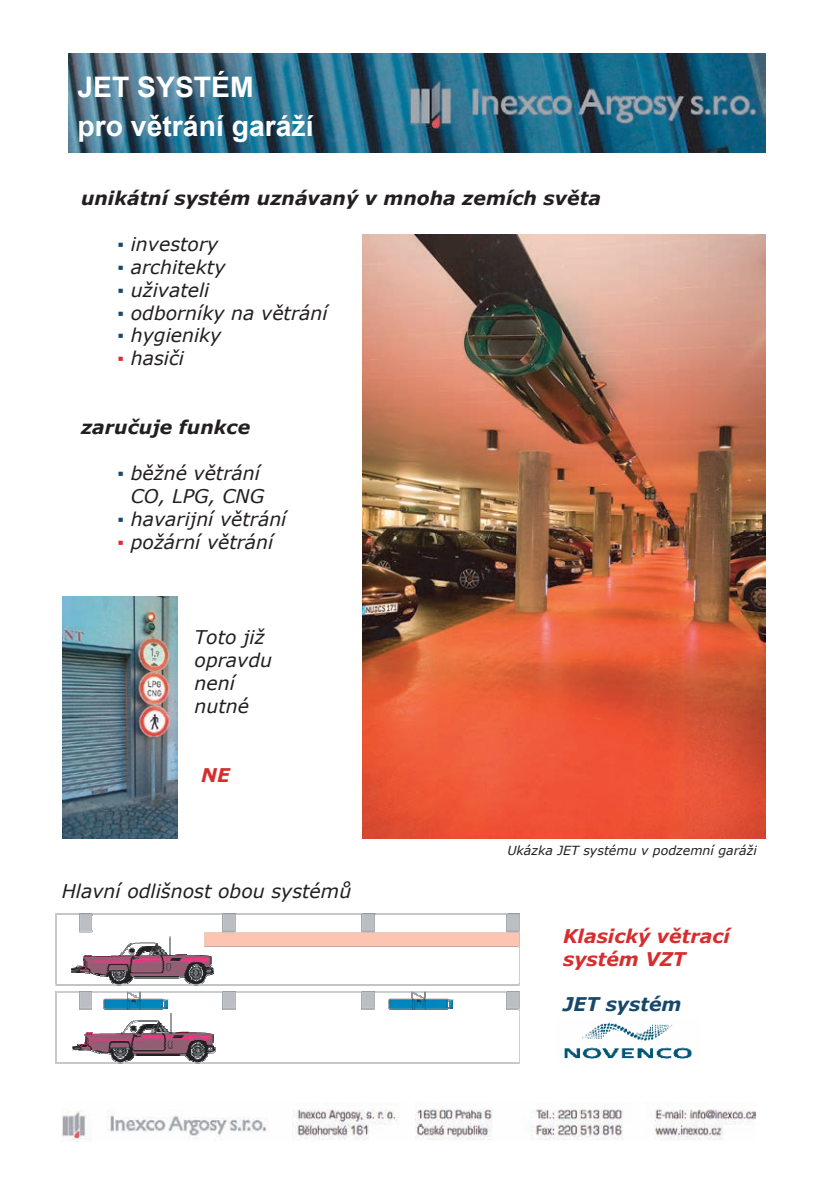
<style>
.page{position:relative;width:840px;height:1191px;background:#fff}
.page>*{position:absolute;margin:0;border:0;box-sizing:border-box;transform-origin:0 0}
.t1{font:700 28.2px/39.8px "Arial";color:#fff}
.t2{font:italic 18.8px/23px "Verdana";color:#231f20;text-align:right}
.t3{font:italic 700 18.8px "Verdana";color:#231f20}
.t4{font:italic 700 18.8px/23px "Verdana";color:#d72d2e}
.t5{font:italic 700 18.8px "Verdana";color:#17486b}
.t6{font:italic 12.6px "Verdana";color:#231f20}
.s1{color:#17486b}
.s2{color:#d72d2e}
</style>
<div class="page">
<img style="left:69px;top:53px;width:696px;height:99px">
<img style="left:62px;top:1109px;width:692px;height:32px">
<img style="left:362px;top:235px;width:403px;height:603px">
<img style="left:564px;top:1022px;width:129px;height:37px">
<img style="left:55px;top:913px;width:463px;height:1px">
<svg style="left:79px;top:914px;width:13px;height:18px"></svg>
<svg style="left:223px;top:914px;width:13px;height:18px"></svg>
<svg style="left:362px;top:914px;width:12px;height:18px"></svg>
<svg style="left:506px;top:914px;width:13px;height:18px"></svg>
<svg style="left:120px;top:937px;width:80px;height:19px"></svg>
<img style="left:83px;top:956px;width:128px;height:9px">
<img style="left:132px;top:965px;width:52px;height:1px">
<img style="left:132px;top:966px;width:52px;height:1px">
<img style="left:132px;top:967px;width:52px;height:1px">
<img style="left:71px;top:968px;width:113px;height:4px">
<img style="left:132px;top:972px;width:52px;height:6px">
<img style="left:134px;top:977px;width:45px;height:1px">
<svg style="left:55px;top:914px;width:1px;height:70px"></svg>
<svg style="left:76px;top:965px;width:56px;height:19px"></svg>
<svg style="left:184px;top:965px;width:30px;height:19px"></svg>
<img style="left:55px;top:984px;width:463px;height:1px">
<img style="left:55px;top:991px;width:464px;height:1px">
<svg style="left:411px;top:992px;width:14px;height:7px"></svg>
<img style="left:104px;top:1000px;width:18px;height:8px">
<img style="left:388px;top:1000px;width:60px;height:8px">
<img style="left:104px;top:999px;width:18px;height:1px">
<img style="left:388px;top:999px;width:65px;height:1px">
<svg style="left:449px;top:1000px;width:3px;height:8px"></svg>
<img style="left:103px;top:1008px;width:19px;height:1px">
<img style="left:388px;top:1008px;width:64px;height:1px">
<svg style="left:79px;top:992px;width:12px;height:17px"></svg>
<svg style="left:223px;top:992px;width:12px;height:17px"></svg>
<svg style="left:362px;top:992px;width:12px;height:17px"></svg>
<svg style="left:122px;top:992px;width:67px;height:41px"></svg>
<img style="left:150px;top:1032px;width:56px;height:1px">
<img style="left:85px;top:1033px;width:126px;height:1px">
<img style="left:85px;top:1034px;width:128px;height:9px">
<img style="left:85px;top:1043px;width:101px;height:1px">
<img style="left:79px;top:1044px;width:107px;height:1px">
<img style="left:77px;top:1045px;width:109px;height:1px">
<img style="left:73px;top:1046px;width:113px;height:3px">
<img style="left:73px;top:1049px;width:113px;height:1px">
<img style="left:73px;top:1050px;width:113px;height:1px">
<img style="left:134px;top:1053px;width:52px;height:2px">
<img style="left:134px;top:1051px;width:52px;height:2px">
<svg style="left:55px;top:992px;width:1px;height:70px"></svg>
<svg style="left:91px;top:1051px;width:43px;height:11px"></svg>
<svg style="left:186px;top:1043px;width:29px;height:19px"></svg>
<svg style="left:506px;top:992px;width:13px;height:19px"></svg>
<img style="left:55px;top:1062px;width:464px;height:1px">
<img style="left:62px;top:597px;width:116px;height:241px">
<h1 class="t1" style="left:77px;top:68px;width:237px">JET SYSTÉM<br>pro větrání garáží</h1>
<p class="t3" style="left:81px;top:185px;width:521px">unikátní systém uznávaný v mnoha zemích světa</p>
<p class="t2" style="left:117px;top:232px;width:102px"><span class="s1">▪</span> investory</p>
<p class="t2" style="left:117px;top:255px;width:109px"><span class="s1">▪</span> architekty</p>
<p class="t2" style="left:117px;top:278px;width:93px"><span class="s1">▪</span> uživateli</p>
<p class="t2" style="left:117px;top:301px;width:211px"><span class="s1">▪</span> odborníky na větrání</p>
<p class="t2" style="left:117px;top:324px;width:105px"><span class="s1">▪</span> hygieniky</p>
<p class="t2" style="left:117px;top:347px;width:68px"><span class="s2">▪</span> hasiči</p>
<p class="t3" style="left:81px;top:414px;width:170px">zaručuje funkce</p>
<p class="t2" style="left:117px;top:461px;width:148px"><span class="s1">▪</span> běžné větrání<br>CO, LPG, CNG</p>
<p class="t2" style="left:117px;top:507px;width:170px"><span class="s1">▪</span> havarijní větrání</p>
<p class="t2" style="left:117px;top:530px;width:157px"><span class="s2">▪</span> požární větrání</p>
<p class="t2" style="left:194px;top:626px;width:79px;text-align:left">Toto již opravdu není nutné</p>
<p class="t4" style="left:201px;top:763px;width:30px">NE</p>
<p class="t2" style="left:62px;top:879px;width:291px">Hlavní odlišnost obou systémů</p>
<p class="t6" style="left:507px;top:841px;width:251px">Ukázka JET systému v podzemní garáži</p>
<p class="t4" style="left:562px;top:924px;width:168px">Klasický větrací systém VZT</p>
<p class="t5" style="left:562px;top:991px;width:120px">JET systém</p>
</div>
